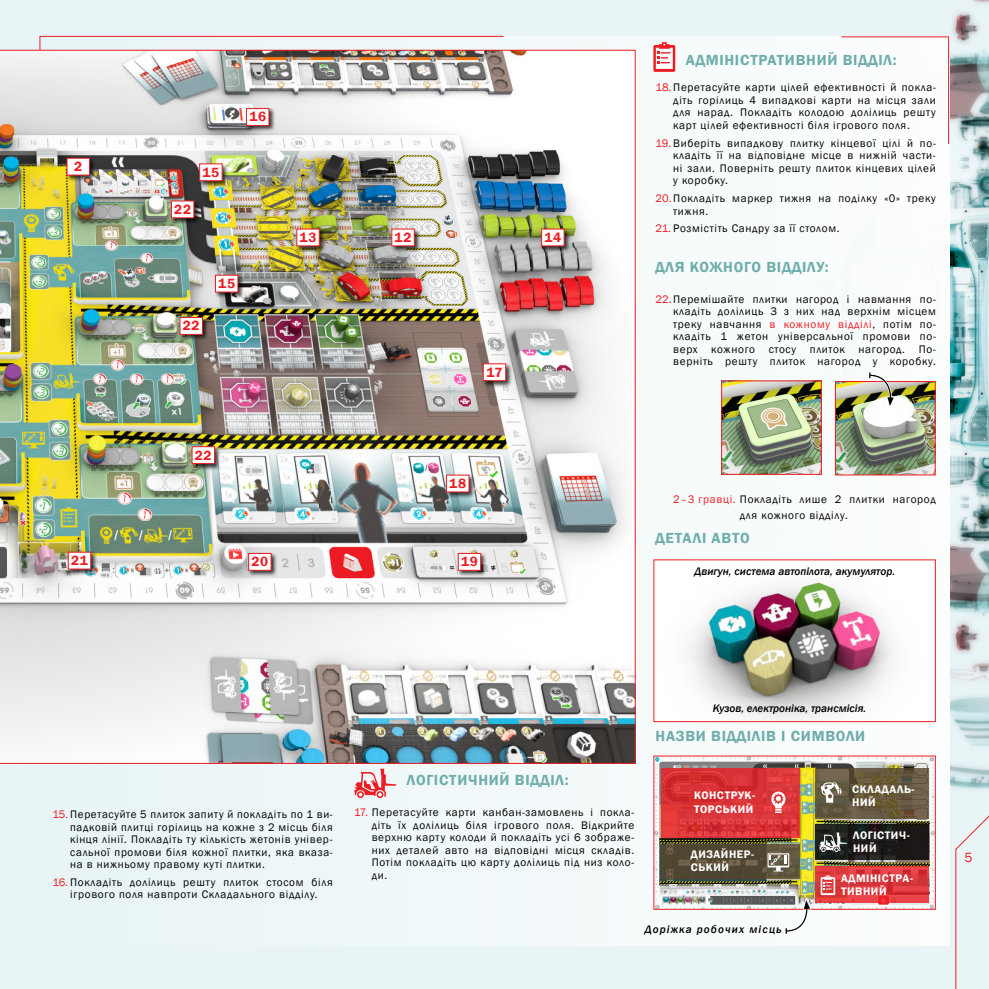
<style>
.page{position:relative;width:989px;height:989px;background:#fff}
.page>*{position:absolute;margin:0;border:0;box-sizing:border-box;transform-origin:0 0}
.t1{font:600 15px "Franklin Gothic";letter-spacing:.05em;color:#6faeab}
.t2{font:600 13.75px "Franklin Gothic";letter-spacing:.05em;color:#ed1d24}
.t3{font:13.75px "Franklin Gothic";color:#ed1d24}
.t4{font:11.25px/12.5px "Franklin Gothic";letter-spacing:.06em;color:#000;text-align:justify}
.t5{font:600 11.25px/13.5px "Franklin Gothic";letter-spacing:.05em;color:#fff}
.t6{font:italic 500 11.25px "Franklin Gothic";color:#000}
.t7{font:italic 500 11.25px "Franklin Gothic";letter-spacing:.1em;color:#000}
.s1{color:#ed1d24}
</style>
<div class="page">
<img style="left:0;top:0;width:989px;height:989px">
<div style="left:40px;top:36px;width:909px;height:909px;background:linear-gradient(to right,#e8f4f6,#fcfcfc)"></div>
<svg style="left:39px;top:35px;width:465px;height:15px"></svg>
<svg style="left:840px;top:36px;width:109px;height:109px"></svg>
<svg style="left:955px;top:786px;width:34px;height:203px;background:#e7edef"></svg>
<img style="left:0;top:50px;width:635px;height:714px">
<svg style="left:653px;top:42px;width:22px;height:30px"></svg>
<img style="left:655px;top:757px;width:278px;height:150px">
<svg style="left:661px;top:768px;width:138px;height:69px;background:#d93437"></svg>
<svg style="left:815px;top:768px;width:113px;height:51px;background:#67593f"></svg>
<svg style="left:815px;top:824px;width:113px;height:36px;background:#1c1b19"></svg>
<svg style="left:815px;top:866px;width:113px;height:37px;background:#de393e"></svg>
<svg style="left:661px;top:844px;width:138px;height:35px;background:#554c36"></svg>
<svg style="left:771px;top:791px;width:14px;height:22px"></svg>
<svg style="left:820px;top:781px;width:21px;height:21px"></svg>
<svg style="left:767px;top:853px;width:22px;height:18px"></svg>
<svg style="left:820px;top:875px;width:15px;height:20px"></svg>
<svg style="left:819px;top:832px;width:28px;height:20px"></svg>
<svg style="left:354px;top:768px;width:42px;height:30px"></svg>
<img style="left:723px;top:382px;width:96px;height:91px">
<div style="left:721px;top:380px;width:100px;height:95px;border:1px solid #ed1d24"></div>
<img style="left:837px;top:383px;width:96px;height:90px">
<div style="left:835px;top:381px;width:100px;height:94px;border:1px solid #ed1d24"></div>
<div style="left:390px;top:227px;width:31px;height:26px;background:#000;opacity:.75"></div>
<div style="left:391px;top:228px;width:24px;height:18px;background:#fff;border:1px solid #ed1d24"></div>
<div style="left:540px;top:227px;width:30px;height:26px;background:#000;opacity:.75"></div>
<div style="left:541px;top:228px;width:23px;height:18px;background:#fff"></div>
<div style="left:214px;top:273px;width:30px;height:26px;background:#000;opacity:.75"></div>
<div style="left:215px;top:275px;width:23px;height:17px;background:#fff"></div>
<div style="left:198px;top:162px;width:31px;height:25px;background:#000;opacity:.75"></div>
<div style="left:199px;top:163px;width:24px;height:18px;background:#fff;border:1px solid #ed1d24"></div>
<div style="left:245px;top:107px;width:30px;height:25px;background:#000;opacity:.75"></div>
<div style="left:246px;top:108px;width:23px;height:18px;background:#fff;border:1px solid #ed1d24"></div>
<div style="left:445px;top:473px;width:30px;height:26px;background:#000;opacity:.75"></div>
<div style="left:446px;top:474px;width:23px;height:18px;background:#fff"></div>
<div style="left:456px;top:552px;width:31px;height:25px;background:#000;opacity:.75"></div>
<div style="left:458px;top:553px;width:23px;height:18px;background:#fff;border:1px solid #ed1d24"></div>
<div style="left:67px;top:550px;width:30px;height:26px;background:#000;opacity:.75"></div>
<div style="left:68px;top:552px;width:23px;height:17px;background:#fff;border:1px solid #ed1d24"></div>
<div style="left:481px;top:362px;width:31px;height:25px;background:#000;opacity:.75"></div>
<div style="left:483px;top:363px;width:23px;height:18px;background:#fff;border:1px solid #ed1d24"></div>
<div style="left:295px;top:227px;width:31px;height:26px;background:#000;opacity:.75"></div>
<div style="left:296px;top:228px;width:24px;height:18px;background:#fff;border:1px solid #ed1d24"></div>
<div style="left:65px;top:157px;width:31px;height:25px;background:#000;opacity:.75"></div>
<div style="left:67px;top:158px;width:23px;height:17px;background:#fff;border:1px solid #ed1d24"></div>
<div style="left:247px;top:552px;width:30px;height:25px;background:#000;opacity:.75"></div>
<div style="left:248px;top:553px;width:23px;height:18px;background:#fff;border:1px solid #ed1d24"></div>
<img style="left:655px;top:561px;width:278px;height:159px">
<div style="left:653px;top:559px;width:282px;height:163px;border:1px solid #ed1d24"></div>
<div style="left:190px;top:445px;width:31px;height:25px;background:#000;opacity:.75"></div>
<div style="left:192px;top:446px;width:23px;height:18px;background:#fff;border:1px solid #ed1d24"></div>
<div style="left:178px;top:316px;width:31px;height:25px;background:#000;opacity:.75"></div>
<div style="left:179px;top:317px;width:24px;height:18px;background:#fff;border:1px solid #ed1d24"></div>
<div style="left:170px;top:199px;width:30px;height:26px;background:#000;opacity:.75"></div>
<div style="left:171px;top:200px;width:23px;height:18px;background:#fff"></div>
<svg style="left:867px;top:371px;width:28px;height:37px"></svg>
<svg style="left:784px;top:898px;width:27px;height:36px"></svg>
<p class="t2" style="left:74px;top:158px;width:10px">2</p>
<p class="t2" style="left:174px;top:201px;width:18px">22</p>
<p class="t2" style="left:202px;top:164px;width:18px">15</p>
<p class="t2" style="left:249px;top:108px;width:18px">16</p>
<p class="t2" style="left:183px;top:317px;width:18px">22</p>
<p class="t2" style="left:218px;top:275px;width:18px">15</p>
<p class="t2" style="left:299px;top:229px;width:19px">13</p>
<p class="t2" style="left:195px;top:446px;width:18px">22</p>
<p class="t2" style="left:394px;top:229px;width:19px">12</p>
<p class="t2" style="left:544px;top:229px;width:18px">14</p>
<p class="t2" style="left:486px;top:363px;width:18px">17</p>
<p class="t2" style="left:449px;top:475px;width:19px">18</p>
<p class="t2" style="left:71px;top:552px;width:18px">21</p>
<p class="t2" style="left:461px;top:553px;width:18px">19</p>
<p class="t2" style="left:251px;top:553px;width:18px">20</p>
<h1 class="t1" style="left:686px;top:51px;width:212px">АДМІНІСТРАТИВНИЙ ВІДДІЛ:</h1>
<p class="t4" style="left:673px;top:82px;width:264px;text-indent:-18px"><span class="s1">18.</span>Перетасуйте карти цілей ефективності й покла&shy;діть горілиць 4 випадкові карти на місця зали для нарад. Покладіть колодою долілиць решту карт цілей ефективності біля ігрового поля.</p>
<p class="t4" style="left:673px;top:137px;width:264px;text-indent:-18px"><span class="s1">19.</span>Виберіть випадкову плитку кінцевої цілі й по&shy;кладіть її на відповідне місце в нижній части&shy;ні зали. Поверніть решту плиток кінцевих цілей у коробку.</p>
<p class="t4" style="left:673px;top:192px;width:264px;text-indent:-18px"><span class="s1">20.</span>Покладіть маркер тижня на поділку «0» треку тижня.</p>
<p class="t4" style="left:655px;top:223px;width:186px"><span class="s1">21.</span> Розмістіть Сандру за її столом.</p>
<h1 class="t1" style="left:655px;top:257px;width:175px">ДЛЯ КОЖНОГО ВІДДІЛУ:</h1>
<p class="t4" style="left:673px;top:293px;width:264px;text-indent:-18px"><span class="s1">22.</span>Перемішайте плитки нагород і навмання по&shy;кладіть долілиць 3 з них над верхнім місцем треку навчання <span class="s1">в кожному відділі</span>, потім по&shy;кладіть 1 жетон універсальної промови по&shy;верх кожного стосу плиток нагород. По&shy;верніть решту плиток нагород у коробку.</p>
<p class="t4" style="left:740px;top:492px;width:197px;line-height:15.5px;text-indent:-67px"><span class="s1">2–3 гравці.</span> Покладіть лише 2 плитки нагород для кожного відділу.</p>
<h1 class="t1" style="left:655px;top:528px;width:96px">ДЕТАЛІ АВТО</h1>
<p class="t6" style="left:694px;top:564px;width:202px">Двигун, система автопілота, акумулятор.</p>
<p class="t4" style="left:70px;top:808px;width:264px;text-indent:-18px"><span class="s1">15.</span> Перетасуйте 5 плиток запиту й покладіть по 1 ви&shy;падковій плитці горілиць на кожне з 2 місць біля кінця лінії. Покладіть ту кількість жетонів універ&shy;сальної промови біля кожної плитки, яка вказа&shy;на в нижньому правому куті плитки.</p>
<p class="t4" style="left:52px;top:876px;width:282px;text-align:center"><span class="s1">16.</span> Покладіть долілиць решту плиток стосом біля ігрового поля навпроти Складального відділу.</p>
<h1 class="t1" style="left:407px;top:770px;width:163px">ЛОГІСТИЧНИЙ ВІДДІЛ:</h1>
<p class="t4" style="left:372px;top:806px;width:264px;text-indent:-18px"><span class="s1">17.</span> Перетасуйте карти канбан-замовлень і покла&shy;діть їх долілиць біля ігрового поля. Відкрийте верхню карту колоди й покладіть усі 6 зображе&shy;них деталей авто на відповідні місця складів.<br>Потім покладіть цю карту долілиць під низ коло&shy;ди.</p>
<p class="t6" style="left:712px;top:701px;width:155px">Кузов, електроніка, трансмісія.</p>
<h1 class="t1" style="left:655px;top:726px;width:211px">НАЗВИ ВІДДІЛІВ І СИМВОЛИ</h1>
<p class="t5" style="left:694px;top:789px;width:63px">КОНСТРУК-<br>ТОРСЬКИЙ</p>
<p class="t5" style="left:691px;top:847px;width:65px">ДИЗАЙНЕР-<br>СЬКИЙ</p>
<p class="t5" style="left:852px;top:782px;width:64px">СКЛАДАЛЬ-<br>НИЙ</p>
<p class="t5" style="left:853px;top:828px;width:58px">ЛОГІСТИЧ-<br>НИЙ</p>
<p class="t5" style="left:841px;top:871px;width:73px">АДМІНІСТРА-<br>ТИВНИЙ</p>
<p class="t7" style="left:644px;top:922px;width:138px">Доріжка робочих місць</p>
<p class="t3" style="left:964px;top:849px;width:10px">5</p>
</div>
